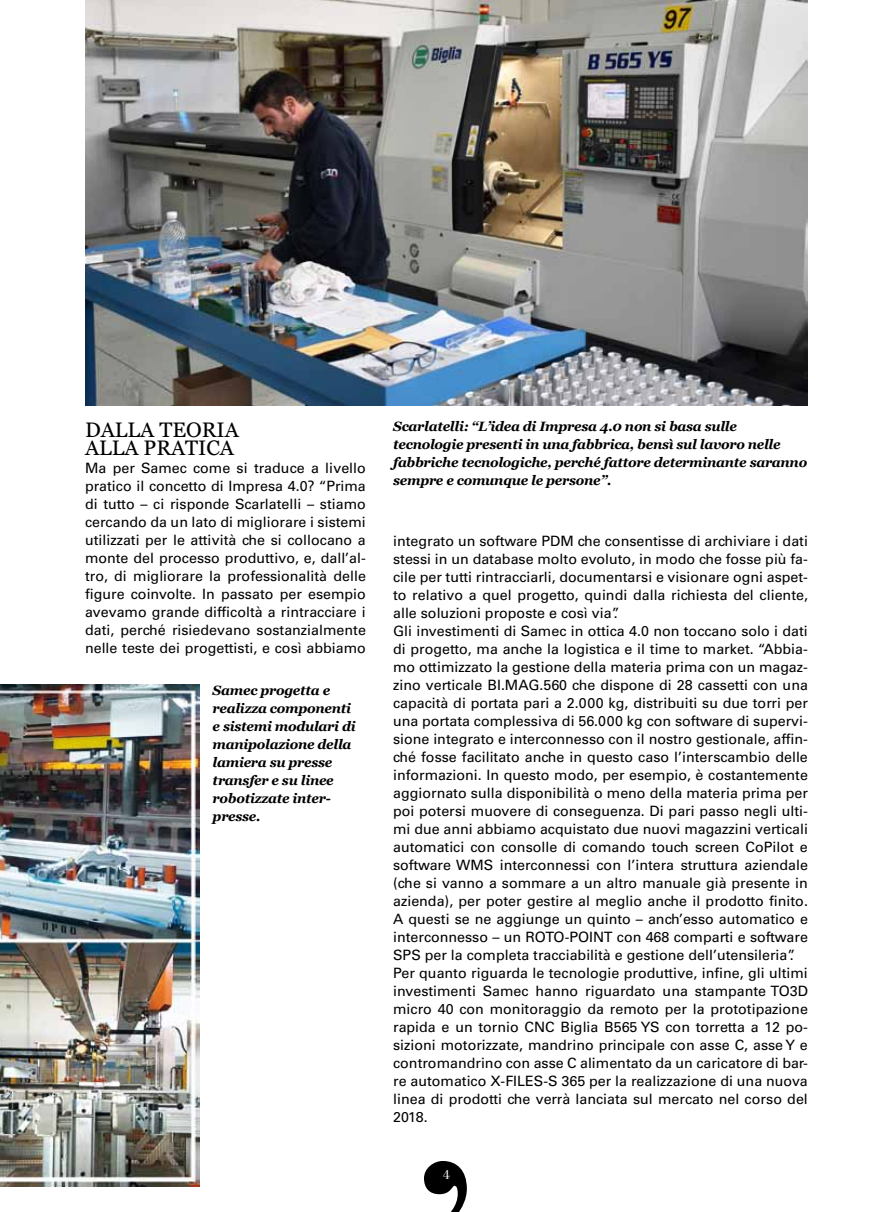
<style>
.page{position:relative;width:893px;height:1212px;background:#fff}
.page>*{position:absolute;margin:0;border:0;box-sizing:border-box;transform-origin:0 0}
.t1{font:21px/18px "Georgia";color:#000}
.t2{font:14.25px/18px "Univers LT Std";color:#000;text-align:justify}
.t3{font:italic 700 13.5px/18px "Georgia";letter-spacing:-.02em;color:#000}
.t4{font:13.5px "Bodoni Std";color:#fff}
</style>
<div class="page">
<svg style="left:424px;top:1161px;width:43px;height:51px"></svg>
<img style="left:0;top:685px;width:199px;height:502px">
<img style="left:85px;top:0;width:723px;height:406px">
<h1 class="t1" style="left:85px;top:420px;width:155px">DALLA TEORIA<br>ALLA PRATICA</h1>
<p class="t2" style="left:85px;top:459px;width:282px">Ma per Samec come si traduce a livello pratico il concetto di I mpresa 4.0? “Prima di tutto – ci risponde Scarlatelli – stiamo cercando da un lato di migliorare i sistemi utilizzati per le attività che si collocano a monte del processo produttivo, e, dall’al&shy;tro, di migliorare la professionalità delle figure coinvolte. I n passato per esempio avevamo grande difficoltà a rintracciare i dati, perché risiedevano sostanzialmente nelle teste dei progettisti, e così abbiamo</p>
<p class="t3" style="left:213px;top:680px;width:144px">Samec progetta e realizza componenti e sistemi modulari di manipolazione della lamiera su presse transfer e su linee robotizzate inter&shy;presse.</p>
<p class="t3" style="left:393px;top:417px;width:416px">Scarlatelli: “L’idea di Impresa 4.0 non si basa sulle tecnologie presenti in una fabbrica, bensì sul lavoro nelle fabbriche tecnologiche, perché fattore determinante saranno sempre e comunque le persone”.</p>
<p class="t2" style="left:393px;top:532px;width:416px;text-align:left">integrato un software PDM che consentisse di archiviare i dati stessi in un database molto evoluto, in modo che fosse più fa&shy;cile per tutti rintracciarli, documentarsi e visionare ogni aspet&shy;to relativo a quel progetto, quindi dalla richiesta del cliente, alle soluzioni proposte e così via”.<br>Gli investimenti di Samec in ottica 4.0 non toccano solo i dati di progetto, ma anche la logistica e il time to market. “Abbia&shy;mo ottimizzato la gestione della materia prima con un magaz&shy;zino verticale BI .MAG.560 che dispone di 28 cassetti con una capacità di portata pari a 2.000 kg, distribuiti su due torri per una portata complessiva di 56.000 kg con software di supervi&shy;sione integrato e interconnesso con il nostro gestionale, affin&shy;ché fosse facilitato anche in questo caso l’interscambio delle informazioni. I n questo modo, per esempio, è costantemente aggiornato sulla disponibilità o meno della materia prima per poi potersi muovere di conseguenza. Di pari passo negli ulti&shy;mi due anni abbiamo acquistato due nuovi magazzini verticali automatici con consolle di comando touch screen CoPilot e software WMS interconnessi con l’intera struttura aziendale (che si vanno a sommare a un altro manuale già presente in azienda), per poter gestire al meglio anche il prodotto finito.<br>A questi se ne aggiunge un quinto – anch’esso automatico e interconnesso – un ROTO-POINT con 468 comparti e software SPS per la completa tracciabilità e gestione dell’utensileria”.<br>Per quanto riguarda le tecnologie produttive, infine, gli ultimi investimenti Samec hanno riguardato una stampante TO3D micro 40 con monitoraggio da remoto per la prototipazione rapida e un tornio CNC Biglia B565 YS con torretta a 12 po&shy;sizioni motorizzate, mandrino principale con asse C, asse Y e contromandrino con asse C alimentato da un caricatore di bar&shy;re automatico X-FI LES-S 365 per la realizzazione di una nuova linea di prodotti che verrà lanciata sul mercato nel corso del 2018.</p>
<p class="t4" style="left:443px;top:1166px;width:8px">4</p>
</div>
